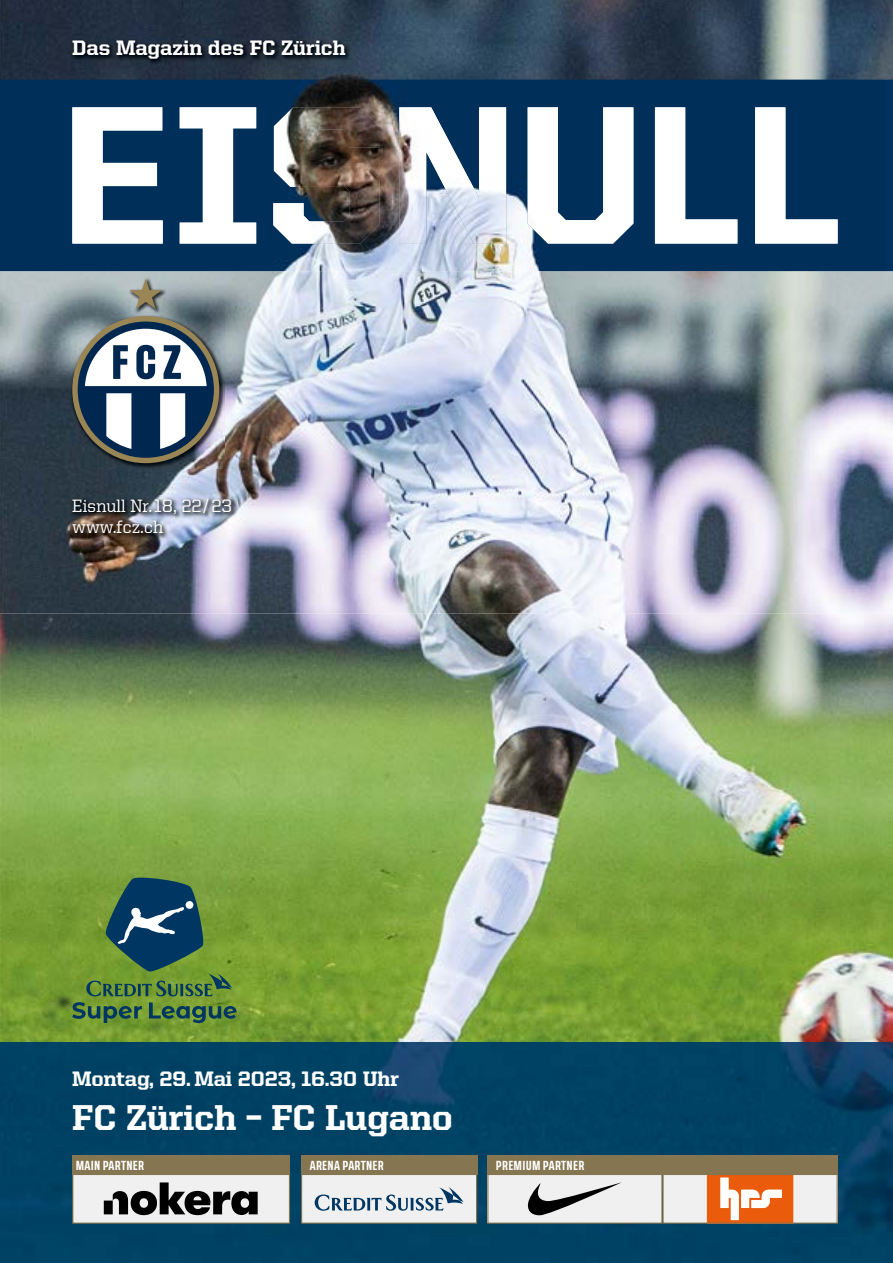
<style>
.page{position:relative;width:893px;height:1263px;background:#fff}
.page>*{position:absolute;margin:0;border:0;box-sizing:border-box;transform-origin:0 0}
.t1{font:800 36px "United Serif Reg";letter-spacing:-.005em;color:#fff}
.t2{font:800 21px "United Serif Reg";letter-spacing:-.005em;color:#fff}
.t3{font:500 18px/21.6px "United Serif Reg";color:#fff}
.t4{font:500 9.75px "Tusker Grotesk 6500";letter-spacing:.025em;color:#fff}
</style>
<div class="page">
<img style="left:0;top:0;width:893px;height:1263px">
<div style="left:0;top:80px;width:893px;height:191px;background:#00305b"></div>
<svg style="left:72px;top:1002px;width:70px;height:21px"></svg>
<svg style="left:149px;top:1002px;width:88px;height:21px;background:#4d7942"></svg>
<svg style="left:86px;top:878px;width:146px;height:118px;background:#4e794e"></svg>
<div style="left:73px;top:1174px;width:216px;height:49px;background:#f0f0f0"></div>
<svg style="left:104px;top:1182px;width:154px;height:33px"></svg>
<div style="left:72px;top:1174px;width:218px;height:50px;border:1px solid #857550"></div>
<div style="left:302px;top:1174px;width:175px;height:49px;background:#f0f0f0"></div>
<svg style="left:315px;top:1187px;width:148px;height:24px"></svg>
<div style="left:301px;top:1174px;width:176px;height:50px;border:1px solid #857550"></div>
<div style="left:488px;top:1174px;width:174px;height:49px;background:#f0f0f0"></div>
<svg style="left:528px;top:1182px;width:94px;height:33px"></svg>
<div style="left:487px;top:1174px;width:175px;height:50px;border:1px solid #857550"></div>
<div style="left:663px;top:1174px;width:174px;height:49px;background:#f0f0f0"></div>
<svg style="left:707px;top:1176px;width:86px;height:46px"></svg>
<div style="left:662px;top:1174px;width:176px;height:50px;border:1px solid #857550"></div>
<div style="left:72px;top:1155px;width:218px;height:20px;background:#857550"></div>
<div style="left:301px;top:1155px;width:176px;height:20px;background:#857550"></div>
<div style="left:487px;top:1155px;width:351px;height:20px;background:#857550"></div>
<img style="left:0;top:271px;width:104px;height:343px">
<img style="left:104px;top:271px;width:789px;height:35px">
<img style="left:210px;top:306px;width:683px;height:308px">
<img style="left:104px;top:468px;width:106px;height:146px">
<img style="left:72px;top:107px;width:766px;height:137px">
<img style="left:70px;top:38px;width:281px;height:28px">
<img style="left:70px;top:496px;width:167px;height:44px">
<img style="left:70px;top:277px;width:155px;height:191px">
<div style="left:72px;top:316px;width:147px;height:147px;background:#9a8555;border-radius:50%"></div>
<div style="left:78px;top:322px;width:136px;height:136px;background:#00274f;border-radius:50%"></div>
<svg style="left:106px;top:393px;width:25px;height:56px"></svg>
<svg style="left:160px;top:393px;width:25px;height:56px"></svg>
<svg style="left:130px;top:279px;width:32px;height:30px"></svg>
<svg style="left:85px;top:329px;width:122px;height:57px"></svg>
<p class="t2" style="left:72px;top:36px;width:275px">Das Magazin des FC Zürich</p>
<p class="t3" style="left:72px;top:494px;width:162px">Eisnull Nr. 18, 22/23 www.fcz.ch</p>
<p class="t2" style="left:72px;top:1067px;width:328px">Montag, 29. Mai 2023, 16.30 Uhr</p>
<h1 class="t1" style="left:72px;top:1097px;width:382px">FC Zürich – FC Lugano</h1>
<p class="t4" style="left:76px;top:1159px;width:70px">MAIN PARTNER</p>
<p class="t4" style="left:310px;top:1159px;width:76px">ARENA PARTNER</p>
<p class="t4" style="left:496px;top:1159px;width:90px">PREMIUM PARTNER</p>
</div>
